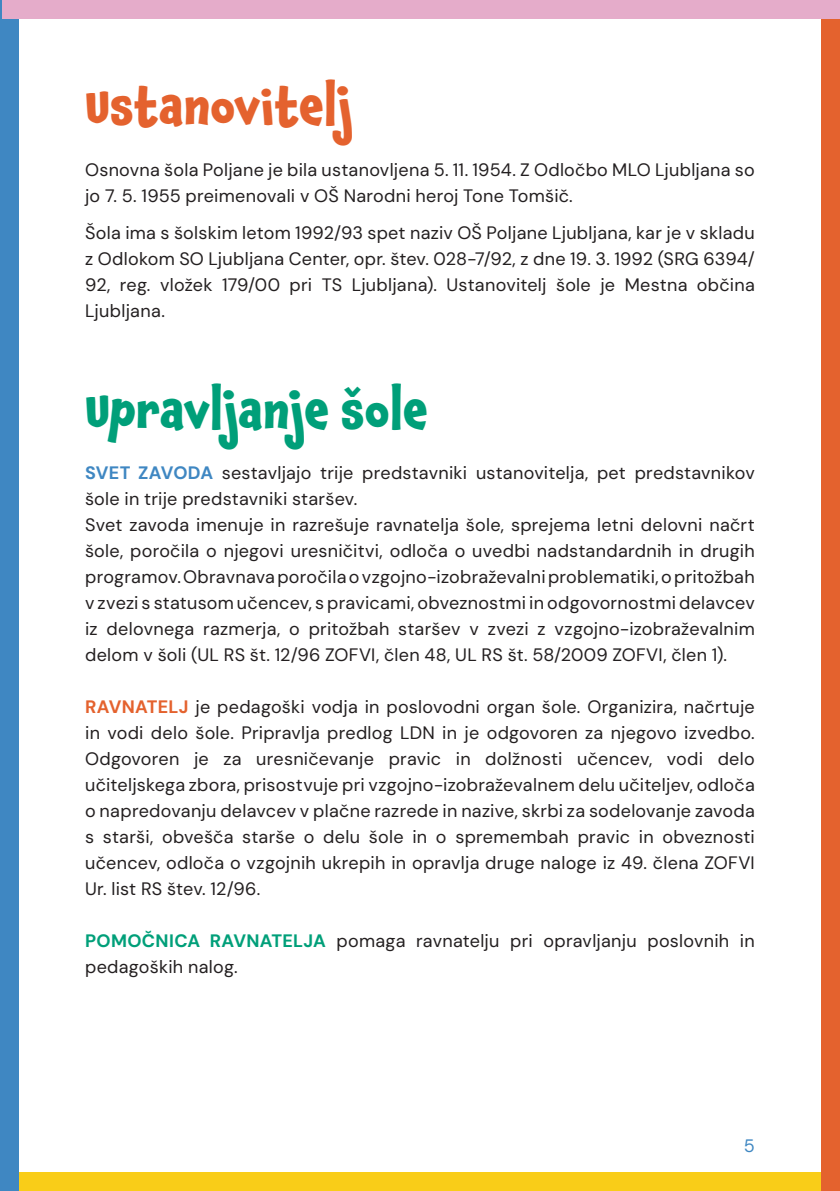
<style>
.page{position:relative;width:840px;height:1191px;background:#fff}
.page>*{position:absolute;margin:0;border:0;box-sizing:border-box;transform-origin:0 0}
.t1{font:700 48px "Chaloops";letter-spacing:-.005em;color:#009f79}
.t2{font:700 48px "Chaloops";letter-spacing:-.005em;color:#e4622e}
.t3{font:18px/26px "DM Sans 18 pt";letter-spacing:.015em;color:#231f20}
.t4{font:18px "DM Sans 18 pt";color:#3f87c2}
.s1{font-weight:700;color:#3f87c2}
.s2{font-weight:700;color:#e4622e}
.s3{font-weight:700;color:#009f79}
</style>
<div class="page">
<div style="left:20px;top:1172px;width:819px;height:19px;background:#f9cd18"></div>
<div style="left:0;top:0;width:19px;height:1191px;background:#3f87c2"></div>
<div style="left:820px;top:0;width:19px;height:1191px;background:#e4622e"></div>
<div style="left:2px;top:0;width:837px;height:19px;background:#e5acca"></div>
<p class="t2" style="left:85px;top:67px;width:269px">Ustanovitelj</p>
<p class="t3" style="left:85px;top:156px;width:670px">Osnovna šola Poljane je bila ustanovljena 5. 11. 1954. Z Odločbo MLO Ljubljana so jo 7. 5. 1955 preimenovali v OŠ Narodni heroj Tone Tomšič.</p>
<p class="t3" style="left:85px;top:219px;width:670px;text-align:justify">Šola ima s šolskim letom 1992/93 spet naziv OŠ Poljane Ljubljana, kar je v skladu z Odlokom SO Ljubljana Center, opr. štev. 028-7/92, z dne 19. 3. 1992 (SRG 6394/ 92, reg. vložek 179/00 pri TS Ljubljana). Ustanovitelj šole je Mestna občina Ljubljana.</p>
<p class="t1" style="left:85px;top:370px;width:344px">Upravljanje šole</p>
<p class="t3" style="left:85px;top:459px;width:670px"><span class="s1">SVET ZAVODA</span> sestavljajo trije predstavniki ustanovitelja, pet predstavnikov šole in trije predstavniki staršev.</p>
<p class="t3" style="left:85px;top:511px;width:670px;text-align:justify">Svet zavoda imenuje in razrešuje ravnatelja šole, sprejema letni delovni načrt šole, poročila o njegovi uresničitvi, odloča o uvedbi nadstandardnih in drugih programov. Obravnava poročila o vzgojno-izobraževalni problematiki, o pritožbah v zvezi s statusom učencev, s pravicami, obveznostmi in odgovornostmi delavcev iz delovnega razmerja, o pritožbah staršev v zvezi z vzgojno-izobraževalnim delom v šoli (UL RS št. 12/96 ZOFVI, člen 48, UL RS št. 58/2009 ZOFVI, člen 1).</p>
<p class="t3" style="left:85px;top:693px;width:670px;text-align:justify"><span class="s2">RAVNATELJ</span> je pedagoški vodja in poslovodni organ šole. Organizira, načrtuje in vodi delo šole. Pripravlja predlog LDN in je odgovoren za njegovo izvedbo.<br>Odgovoren je za uresničevanje pravic in dolžnosti učencev, vodi delo učiteljskega zbora, prisostvuje pri vzgojno-izobraževalnem delu učiteljev, odloča o napredovanju delavcev v plačne razrede in nazive, skrbi za sodelovanje zavoda s starši, obvešča starše o delu šole in o spremembah pravic in obveznosti učencev, odloča o vzgojnih ukrepih in opravlja druge naloge iz 49. člena ZOFVI Ur. list RS štev. 12/96.</p>
<p class="t3" style="left:85px;top:927px;width:670px"><span class="s3">POMOČNICA RAVNATELJA</span> pomaga ravnatelju pri opravljanju poslovnih in pedagoških nalog.</p>
<p class="t4" style="left:743px;top:1134px;width:12px">5</p>
</div>
